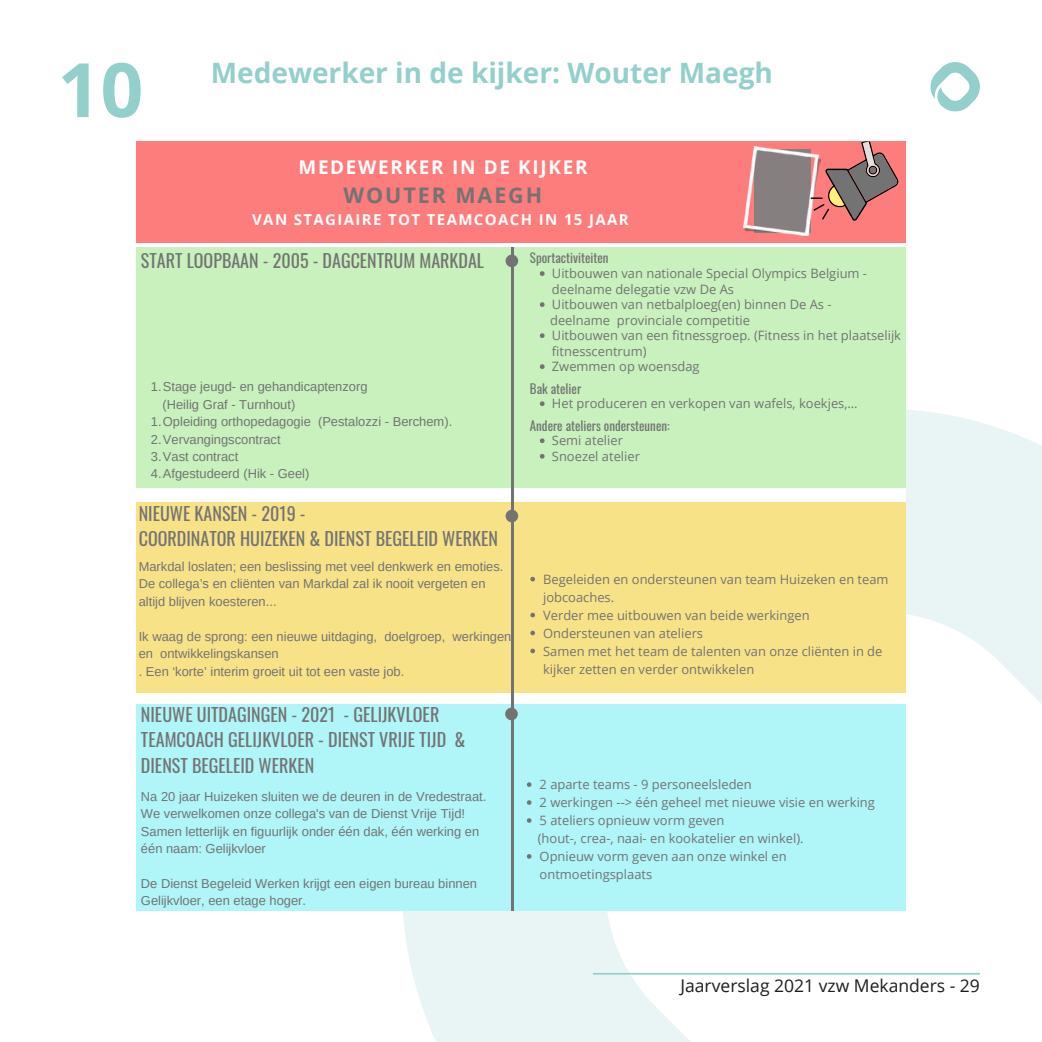
<style>
.page{position:relative;width:1042px;height:1042px;background:#fff}
.page>*{position:absolute;margin:0;border:0;box-sizing:border-box;transform-origin:0 0}
.t1{font:700 75.08px "Open Sans";color:#93d0cb}
.t2{font:700 28px "Open Sans";color:#93d0cb}
.t3{font:700 21.53px "Open Sans";letter-spacing:.09em;color:#737373}
.t4{font:700 18.9px "Open Sans";letter-spacing:.09em;color:#fff}
.t5{font:18.03px/25.2px "Oswald";color:#737373}
.t6{font:17.5px "Open Sans";color:#1d1d1b}
.t7{font:700 15.05px "Open Sans";letter-spacing:.09em;color:#fff}
.t8{font:12.95px/18px "Open Sans";color:#737373}
.t9{font:12.95px/17.5px "Arimo";color:#737373}
.t10{font:12.95px "Oswald";color:#737373}
</style>
<div class="page">
<svg style="left:400px;top:408px;width:642px;height:634px"></svg>
<hr style="left:593px;top:973px;width:387px;height:1px;background:#93d0cb">
<svg style="left:930px;top:62px;width:50px;height:50px"></svg>
<div style="left:136px;top:141px;width:769px;height:769px;background:#fff"></div>
<div style="left:136px;top:141px;width:769px;height:102px;background:#fd7c7c"></div>
<img style="left:744px;top:147px;width:67px;height:89px">
<svg style="left:810px;top:141px;width:89px;height:80px"></svg>
<svg style="left:869px;top:167px;width:7px;height:7px"></svg>
<div style="left:136px;top:247px;width:769px;height:241px;background:#c8f1bd"></div>
<div style="left:136px;top:502px;width:769px;height:191px;background:#f8e288"></div>
<div style="left:136px;top:704px;width:769px;height:206px;background:#b0f5f8"></div>
<hr style="left:510px;top:247px;width:3px;height:663px;background:#737373">
<div style="left:505px;top:255px;width:13px;height:12px;background:#737373;border-radius:50%"></div>
<div style="left:505px;top:708px;width:13px;height:12px;background:#737373;border-radius:50%"></div>
<div style="left:505px;top:510px;width:13px;height:12px;background:#737373;border-radius:50%"></div>
<svg style="left:540px;top:271px;width:4px;height:5px"></svg>
<svg style="left:540px;top:302px;width:4px;height:5px"></svg>
<svg style="left:540px;top:333px;width:4px;height:5px"></svg>
<svg style="left:540px;top:364px;width:4px;height:5px"></svg>
<svg style="left:540px;top:401px;width:4px;height:5px"></svg>
<svg style="left:540px;top:438px;width:4px;height:5px"></svg>
<svg style="left:540px;top:454px;width:4px;height:5px"></svg>
<svg style="left:530px;top:577px;width:5px;height:4px"></svg>
<svg style="left:530px;top:613px;width:5px;height:4px"></svg>
<svg style="left:530px;top:631px;width:5px;height:4px"></svg>
<svg style="left:530px;top:649px;width:5px;height:4px"></svg>
<svg style="left:527px;top:782px;width:4px;height:5px"></svg>
<svg style="left:527px;top:800px;width:4px;height:5px"></svg>
<svg style="left:527px;top:818px;width:4px;height:5px"></svg>
<svg style="left:527px;top:854px;width:4px;height:4px"></svg>
<h1 class="t1" style="left:58px;top:37px;width:87px">10</h1>
<h2 class="t2" style="left:211px;top:54px;width:563px">Medewerker in de kijker: Wouter Maegh</h2>
<h3 class="t4" style="left:298px;top:153px;width:290px">MEDEWERKER IN DE KIJKER</h3>
<h3 class="t3" style="left:343px;top:180px;width:200px">WOUTER MAEGH</h3>
<p class="t7" style="left:252px;top:209px;width:378px">VAN STAGIAIRE TOT TEAMCOACH IN 15 JAAR</p>
<h3 class="t5" style="left:141px;top:246px;width:345px">START LOOPBAAN - 2005 - DAGCENTRUM MARKDAL</h3>
<p class="t9" style="left:151px;top:378px;width:218px">1.Stage jeugd- en gehandicaptenzorg</p>
<p class="t9" style="left:151px;top:413px;width:303px">1.Opleiding orthopedagogie (Pestalozzi - Berchem).<br>2.Vervangingscontract<br>3.Vast contract<br>4.Afgestudeerd (Hik - Geel)</p>
<p class="t9" style="left:162px;top:395px;width:134px">(Heilig Graf - Turnhout)</p>
<h3 class="t5" style="left:139px;top:499px;width:361px">NIEUWE KANSEN - 2019 -<br>COORDINATOR HUIZEKEN &amp; DIENST BEGELEID WERKEN</h3>
<p class="t9" style="left:139px;top:558px;width:366px">Markdal loslaten; een beslissing met veel denkwerk en emoties.<br>De collega’s en cliënten van Markdal zal ik nooit vergeten en altijd blijven koesteren...</p>
<p class="t9" style="left:139px;top:627px;width:374px">Ik waag de sprong: een nieuwe uitdaging, doelgroep, werkingen en ontwikkelingskansen<br>. Een ‘korte’ interim groeit uit tot een vaste job.</p>
<h3 class="t5" style="left:141px;top:700px;width:326px">NIEUWE UITDAGINGEN - 2021 - GELIJKVLOER<br>TEAMCOACH GELIJKVLOER - DIENST VRIJE TIJD &amp;<br>DIENST BEGELEID WERKEN</h3>
<p class="t9" style="left:141px;top:787px;width:347px">Na 20 jaar Huizeken sluiten we de deuren in de Vredestraat.<br>We verwelkomen onze collega's van de Dienst Vrije Tijd!<br>Samen letterlijk en figuurlijk onder één dak, één werking en één naam: Gelijkvloer</p>
<p class="t9" style="left:141px;top:875px;width:338px">De Dienst Begeleid Werken krijgt een eigen bureau binnen<br>Gelijkvloer, een etage hoger.</p>
<p class="t10" style="left:530px;top:247px;width:80px">Sportactiviteiten</p>
<p class="t8" style="left:552px;top:265px;width:317px;line-height:15.6px">Uitbouwen van nationale Special Olympics Belgium - deelname delegatie vzw De As<br>Uitbouwen van netbalploeg(en) binnen De As -</p>
<p class="t8" style="left:552px;top:327px;width:351px;line-height:15.6px">Uitbouwen van een fitnessgroep. (Fitness in het plaatselijk fitnesscentrum)<br>Zwemmen op woensdag</p>
<p class="t8" style="left:552px;top:394px;width:307px">Het produceren en verkopen van wafels, koekjes,…</p>
<p class="t8" style="left:552px;top:432px;width:90px;line-height:15.6px">Semi atelier<br>Snoezel atelier</p>
<p class="t8" style="left:550px;top:311px;width:201px">deelname provinciale competitie</p>
<p class="t10" style="left:530px;top:377px;width:53px">Bak atelier</p>
<p class="t10" style="left:530px;top:414px;width:141px">Andere ateliers ondersteunen:</p>
<p class="t8" style="left:543px;top:570px;width:347px">Begeleiden en ondersteunen van team Huizeken en team jobcoaches.<br>Verder mee uitbouwen van beide werkingen Ondersteunen van ateliers<br>Samen met het team de talenten van onze cliënten in de kijker zetten en verder ontwikkelen</p>
<p class="t8" style="left:539px;top:775px;width:337px">2 aparte teams - 9 personeelsleden<br>2 werkingen --&gt; één geheel met nieuwe visie en werking<br>5 ateliers opnieuw vorm geven</p>
<p class="t8" style="left:539px;top:847px;width:249px">Opnieuw vorm geven aan onze winkel en ontmoetingsplaats</p>
<p class="t8" style="left:538px;top:829px;width:267px">(hout-, crea-, naai- en kookatelier en winkel).</p>
<h3 class="t6" style="left:680px;top:974px;width:301px">Jaarverslag 2021 vzw Mekanders - 29</h3>
</div>
